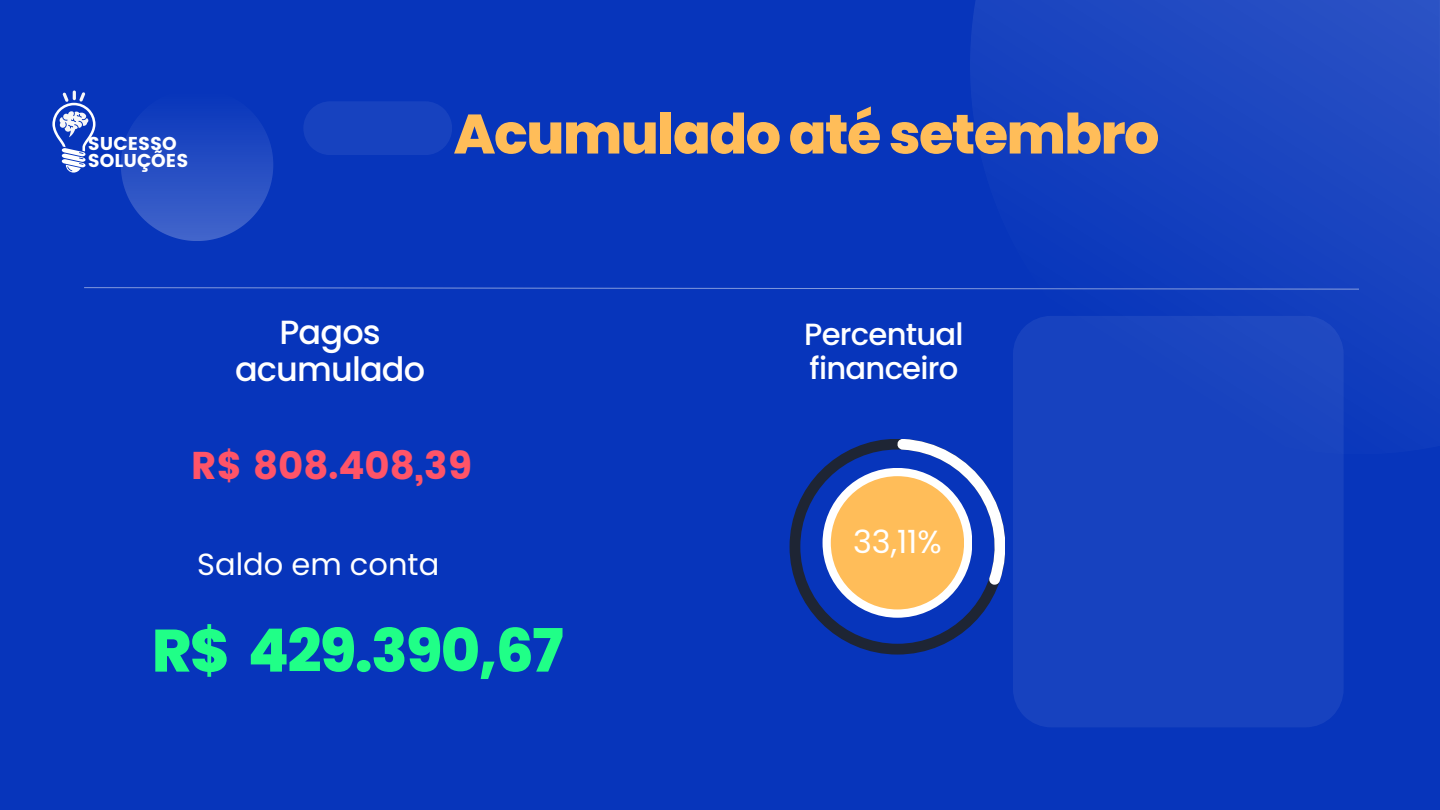
<style>
.page{position:relative;width:1440px;height:810px;background:#0735bb}
.page>*{position:absolute;margin:0;border:0;box-sizing:border-box;transform-origin:0 0}
.t1{font:800 59.7px "Poppins";letter-spacing:-.025em;color:#20ff87}
.t2{font:800 55.4px "Poppins";letter-spacing:-.025em;color:#ffbd59}
.t3{font:39px "Poppins";color:#fff}
.t4{font:38.7px "Poppins";color:#ff5468}
.t5{font:500 33.5px/36.9px "Poppins";letter-spacing:-.025em;color:#fff;text-align:center}
.t6{font:32px "Poppins";color:#fff}
.t7{font:500 30.7px/33.7px "Poppins";letter-spacing:-.025em;color:#fff}
.t8{font:30.5px "Poppins";color:#fff}
.t9{font:18.6px "Poppins";color:#fff}
</style>
<div class="page">
<svg style="left:970px;top:0;width:470px;height:399px;fill:#1742bf"></svg>
<svg style="left:121px;top:118px;width:152px;height:123px"></svg>
<svg style="left:304px;top:101px;width:148px;height:54px"></svg>
<div style="left:1013px;top:316px;width:331px;height:411px;background:#1742bf"></div>
<svg style="left:790px;top:439px;width:215px;height:216px"></svg>
<div style="left:823px;top:468px;width:149px;height:150px;background:#fff;border-radius:50%"></div>
<svg style="left:84px;top:287px;width:1276px;height:3px"></svg>
<svg style="left:52px;top:91px;width:44px;height:81px"></svg>
<div style="left:831px;top:476px;width:133px;height:133px;background:#ffbd59;border-radius:50%"></div>
<p class="t9" style="left:88px;top:133px;width:91px">SUCESSO</p>
<p class="t9" style="left:88px;top:150px;width:102px">SOLUÇÕES</p>
<h5 class="t2" style="left:454px;top:95px;width:707px">Acumulado até setembro</h5>
<p class="t5" style="left:235px;top:314px;width:192px">Pagos acumulado</p>
<h2 class="t7" style="left:804px;top:317px;width:161px">Percentual financeiro</h2>
<h4 class="t4" style="left:191px;top:443px;width:283px">R$ 808.408,39</h4>
<p class="t8" style="left:197px;top:543px;width:244px">Saldo em conta</p>
<h5 class="t1" style="left:152px;top:609px;width:413px">R$ 429.390,67</h5>
<p class="t3" style="left:864px;top:515px;width:68px">31,3</p>
<h6 class="t6" style="left:853px;top:520px;width:90px">33,11%</h6>
</div>
